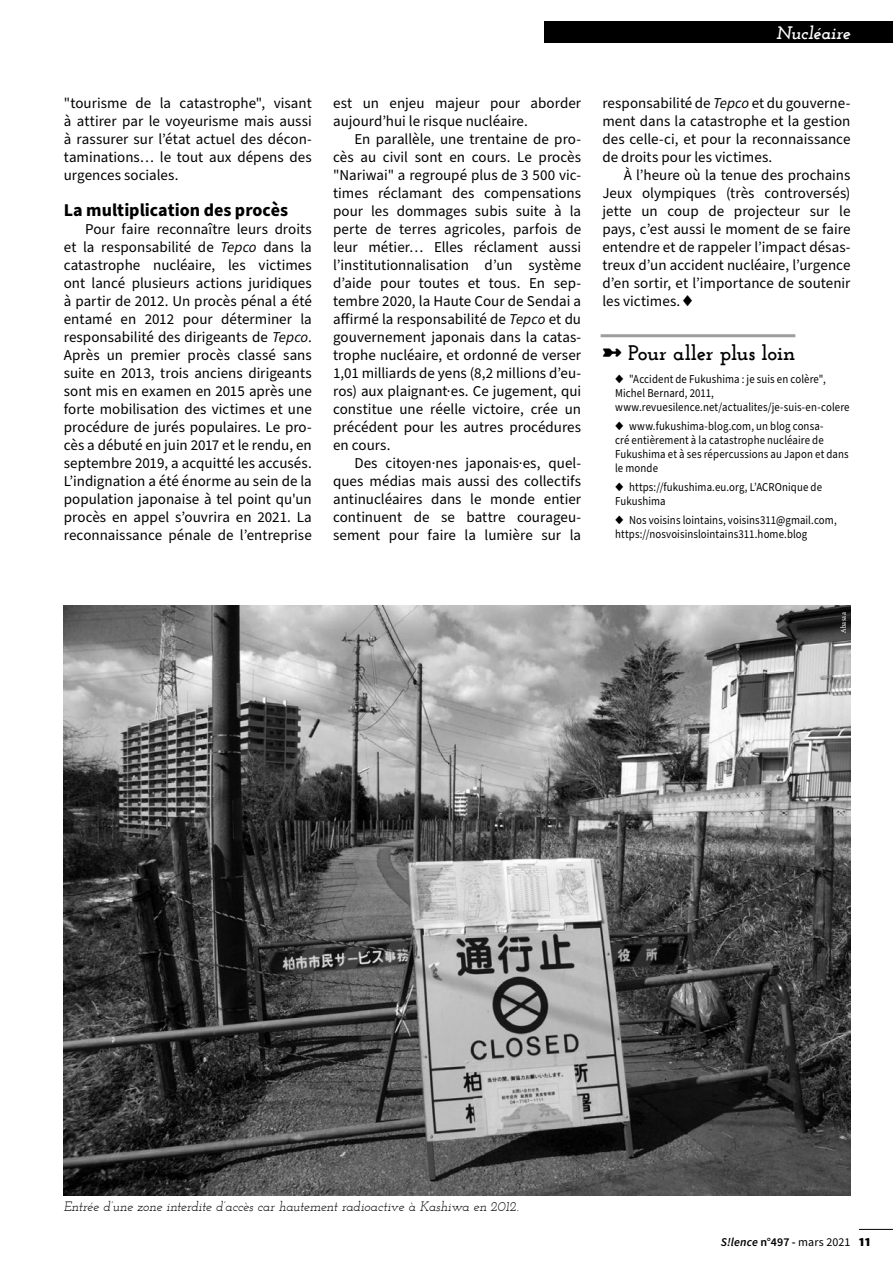
<style>
.page{position:relative;width:893px;height:1263px;background:#fff}
.page>*{position:absolute;margin:0;border:0;box-sizing:border-box;transform-origin:0 0}
.t1{font:700 21px "Josefin Slab";letter-spacing:-.015em;color:#000}
.Sous-titre{font:700 18px "Source Sans Pro";color:#000}
.SurTitre_rubrique_no{font:italic 700 18px "Josefin Slab";letter-spacing:-.01em;color:#fff}
.Texte{font:15px/18px "Source Sans Pro";color:#000;text-align:justify}
.Légende_article{font:italic 13.5px "Josefin Slab";letter-spacing:-.01em;color:#000}
.t2{font:12px/14.2px "Source Sans Pro";letter-spacing:.01em;color:#000;scale:.9 1}
.t3{font:12px "Source Sans Pro";letter-spacing:.01em;color:#000}
.D_R__blanc{font:7.5px "Kinesis Pro 3";letter-spacing:.035em;color:#fff}
.s1{font-style:italic}
.s2{font-weight:600;font-style:italic}
.s3{font-weight:600}
.s4{font-weight:700;font-size:15px}
</style>
<div class="page">
<hr style="left:859px;top:1229px;width:34px;height:1px;background:#000">
<div style="left:544px;top:21px;width:349px;height:22px;background:#000"></div>
<img style="left:64px;top:606px;width:786px;height:590px">
<hr style="left:601px;top:334px;width:194px;height:3px;background:#9d9d9c">
<p class="SurTitre_rubrique_no" style="left:776px;top:22px;width:76px">Nucléaire</p>
<p class="Texte" style="left:64px;top:95px;width:250px">"tourisme de la catastrophe", visant à attirer par le voyeurisme mais aussi à rassurer sur l’état actuel des décon&shy;taminations… le tout aux dépens des urgences sociales.</p>
<p class="Sous-titre" style="left:64px;top:198px;width:226px">La multiplication des procès</p>
<p class="Texte" style="left:64px;top:221px;width:250px;text-indent:21px">Pour faire reconnaître leurs droits et la responsabilité de <span class="s1">Tepco</span> dans la catastrophe nucléaire, les victimes ont lancé plusieurs actions juridiques à partir de 2012. Un procès pénal a été entamé en 2012 pour déterminer la responsabilité des dirigeants de <span class="s1">Tepco</span>.<br>Après un premier procès classé sans suite en 2013, trois anciens dirigeants sont mis en examen en 2015 après une forte mobilisation des victimes et une procédure de jurés populaires. Le pro&shy;cès a débuté en juin 2017 et le rendu, en septembre 2019, a acquitté les accusés.<br>L’indignation a été énorme au sein de la population japonaise à tel point qu'un procès en appel s’ouvrira en 2021. La reconnaissance pénale de l’entreprise</p>
<p class="Texte" style="left:333px;top:95px;width:250px">est un enjeu majeur pour aborder aujourd’hui le risque nucléaire.</p>
<p class="Texte" style="left:333px;top:131px;width:250px;text-indent:21px">En parallèle, une trentaine de pro&shy;cès au civil sont en cours. Le procès "Nariwai" a regroupé plus de 3 500 vic&shy;times réclamant des compensations pour les dommages subis suite à la perte de terres agricoles, parfois de leur métier… Elles réclament aussi l’institutionnalisation d’un système d’aide pour toutes et tous. En sep&shy;tembre 2020, la Haute Cour de Sendai a affirmé la responsabilité de <span class="s1">Tepco</span> et du gouvernement japonais dans la catas&shy;trophe nucléaire, et ordonné de verser 1,01 milliards de yens (8,2 millions d’eu&shy;ros) aux plaignant·es. Ce jugement, qui constitue une réelle victoire, crée un précédent pour les autres procédures en cours.</p>
<p class="Texte" style="left:333px;top:455px;width:250px;text-indent:21px">Des citoyen·nes japonais·es, quel&shy;ques médias mais aussi des collectifs antinucléaires dans le monde entier continuent de se battre courageu&shy;sement pour faire la lumière sur la</p>
<p class="Texte" style="left:602px;top:95px;width:250px">responsabilité de <span class="s1">Tepco</span> et du gouverne&shy;ment dans la catastrophe et la gestion des celle-ci, et pour la reconnaissance de droits pour les victimes.</p>
<p class="Texte" style="left:602px;top:167px;width:250px;text-indent:21px">À l’heure où la tenue des prochains Jeux olympiques (très controversés) jette un coup de projecteur sur le pays, c’est aussi le moment de se faire entendre et de rappeler l’impact désas&shy;treux d’un accident nucléaire, l’urgence d’en sortir, et l’importance de soutenir les victimes. ♦</p>
<p class="t1" style="left:602px;top:340px;width:194px">➼ Pour aller plus loin</p>
<p class="t2" style="left:615px;top:372px;width:262px">◆ "Accident de Fukushima : je suis en colère",<br>Michel Bernard, 2011, www.revuesilence.net/actualites/je-suis-en-colere</p>
<p class="t2" style="left:615px;top:419px;width:261px">◆ www.fukushima-blog.com, un blog consa-<br>cré entièrement à la catastrophe nucléaire de Fukushima et à ses répercussions au Japon et dans le monde</p>
<p class="t2" style="left:615px;top:480px;width:231px">◆ https://fukushima.eu.org, L’ACROnique de<br>Fukushima</p>
<p class="t2" style="left:615px;top:513px;width:248px">◆ Nos voisins lointains, voisins311@gmail.com, https://nosvoisinslointains311.home.blog</p>
<p class="D_R__blanc" style="left:839px;top:633px;width:22px;rotate:-90deg">Abasaa</p>
<p class="Légende_article" style="left:64px;top:1198px;width:457px">Entrée d’une zone interdite d’accès car hautement radioactive à Kashiwa en 2012.</p>
<p class="t3" style="left:721px;top:1234px;width:151px"><span class="s2">S!lence</span> <span class="s3">n°497 -</span> mars 2021 <span class="s4">11</span></p>
</div>
